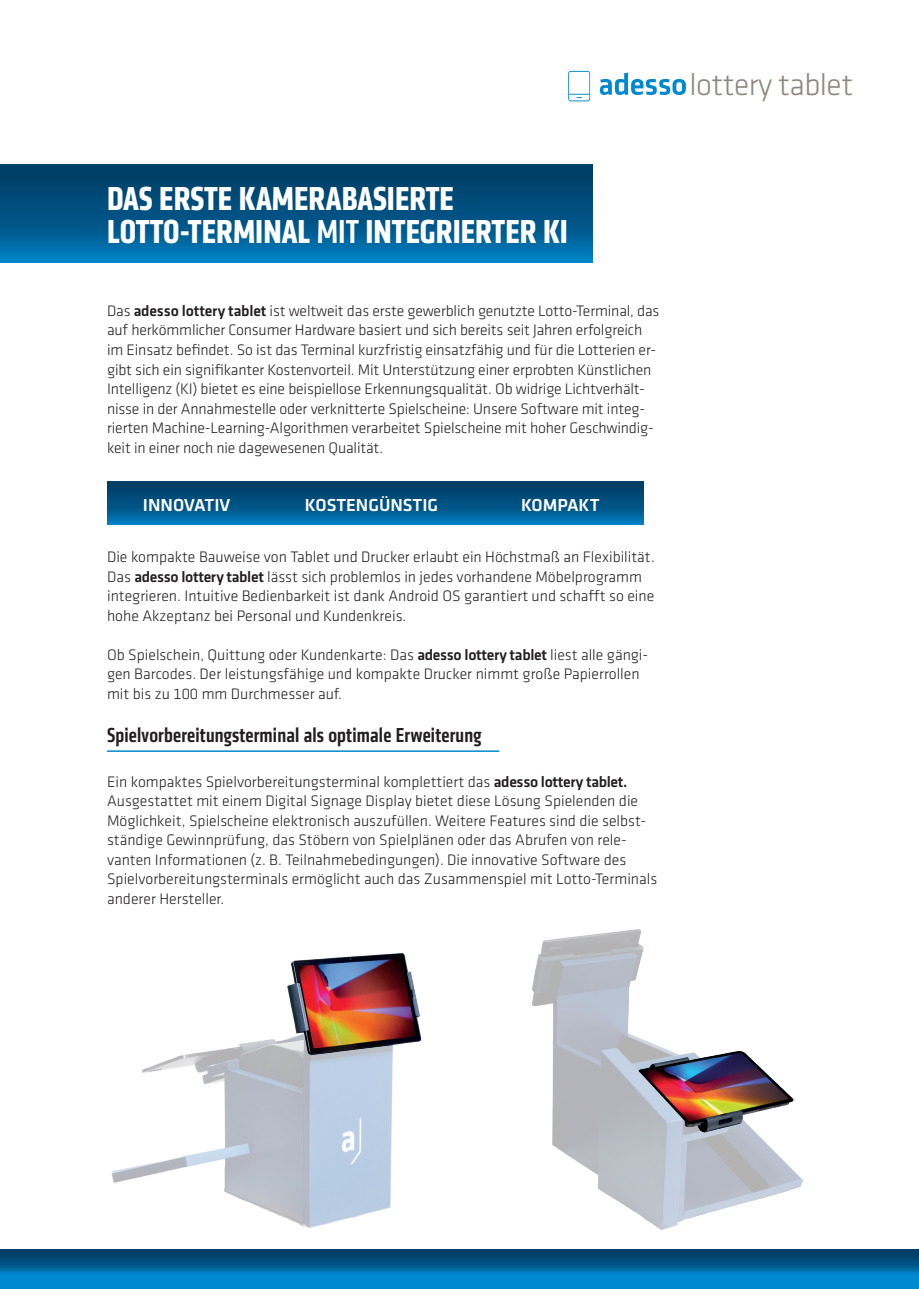
<style>
.page{position:relative;width:919px;height:1289px;background:#fff}
.page>*{position:absolute;margin:0;border:0;box-sizing:border-box;transform-origin:0 0}
.t1{font:700 34.5px/33px "Klavika Condensed";color:#fff}
.t2{font:300 31.8px "Klavika";letter-spacing:-.015em;color:#8d877b}
.Absatzformat_1{font:500 21px "Klavika Condensed";letter-spacing:.01em;color:#231f20}
.normal_links{font:500 18px "Klavika";color:#fff}
.normal_links-2{font:300 15.75px/19.5px "Klavika";color:#231f20}
.s1{font-weight:500}
.s2{color:#fff}
</style>
<div class="page">
<svg style="left:0;top:165px;width:592px;height:97px;background:#005688"></svg>
<hr style="left:107px;top:750px;width:392px;height:2px;background:#0089cf">
<svg style="left:107px;top:481px;width:536px;height:43px;background:#005586"></svg>
<svg style="left:0;top:1249px;width:918px;height:39px;background:#00679f"></svg>
<svg style="left:600px;top:73px;width:85px;height:22px"></svg>
<svg style="left:568px;top:71px;width:22px;height:30px"></svg>
<img style="left:111px;top:1039px;width:282px;height:189px">
<img style="left:276px;top:953px;width:146px;height:110px">
<img style="left:532px;top:929px;width:272px;height:301px">
<img style="left:626px;top:1037px;width:178px;height:104px">
<p class="t2" style="left:689px;top:67px;width:165px">lottery tablet</p>
<p class="t1" style="left:107px;top:182px;width:462px">DAS ERSTE KAMERABASIERTE<br>LOTTO-TERMINAL <span class="s1">MIT</span> INTEGRIERTER KI</p>
<p class="normal_links-2" style="left:107px;top:301px;width:554px">Das <span class="s1">adesso lottery tablet</span> ist weltweit das erste gewerblich genutzte Lotto-Terminal, das auf herkömmlicher Consumer Hardware basiert und sich bereits seit Jahren erfolgreich im Einsatz befindet. So ist das Terminal kurzfristig einsatzfähig und für die Lotterien er&shy;gibt sich ein signifikanter Kostenvorteil. Mit Unterstützung einer erprobten Künstlichen Intelligenz (KI) bietet es eine beispiellose Erkennungsqualität. Ob widrige Lichtverhält&shy;nisse in der Annahmestelle oder verknitterte Spielscheine: Unsere Software mit integ&shy;rierten Machine-Learning-Algorithmen verarbeitet Spielscheine mit hoher Geschwindig&shy;keit in einer noch nie dagewesenen Qualität.</p>
<p class="normal_links" style="left:143px;top:495px;width:89px">INNOVATIV</p>
<p class="normal_links" style="left:305px;top:495px;width:135px">KOSTENGÜNSTIG</p>
<p class="normal_links" style="left:521px;top:495px;width:80px">KOMPAKT</p>
<p class="normal_links-2" style="left:107px;top:547px;width:549px">Die kompakte Bauweise von Tablet und Drucker erlaubt ein Höchstmaß an Flexibilität.<br>Das <span class="s1">adesso lottery tablet</span> lässt sich problemlos in jedes vorhandene Möbelprogramm integrieren. Intuitive Bedienbarkeit ist dank Android OS garantiert und schafft so eine hohe Akzeptanz bei Personal und Kundenkreis.</p>
<p class="normal_links-2" style="left:107px;top:645px;width:542px">Ob Spielschein, Quittung oder Kundenkarte: Das <span class="s1">adesso lottery tablet</span> liest alle gängi&shy;gen Barcodes. Der leistungsfähige und kompakte Drucker nimmt große Papierrollen mit bis zu 100 mm Durchmesser auf.</p>
<p class="Absatzformat_1" style="left:107px;top:721px;width:394px">Spielvorbereitungsterminal als optimale Erweiterung<span class="s2">bb</span></p>
<p class="normal_links-2" style="left:107px;top:772px;width:551px">Ein kompaktes Spielvorbereitungsterminal komplettiert das <span class="s1">adesso lottery tablet.<br></span>Ausgestattet mit einem Digital Signage Display bietet diese Lösung Spielenden die Möglichkeit, Spielscheine elektronisch auszufüllen. Weitere Features sind die selbst&shy;ständige Gewinnprüfung, das Stöbern von Spielplänen oder das Abrufen von rele&shy;vanten Informationen (z. B. Teilnahmebedingungen). Die innovative Software des Spielvorbereitungsterminals ermöglicht auch das Zusammenspiel mit Lotto-Terminals anderer Hersteller.</p>
</div>
